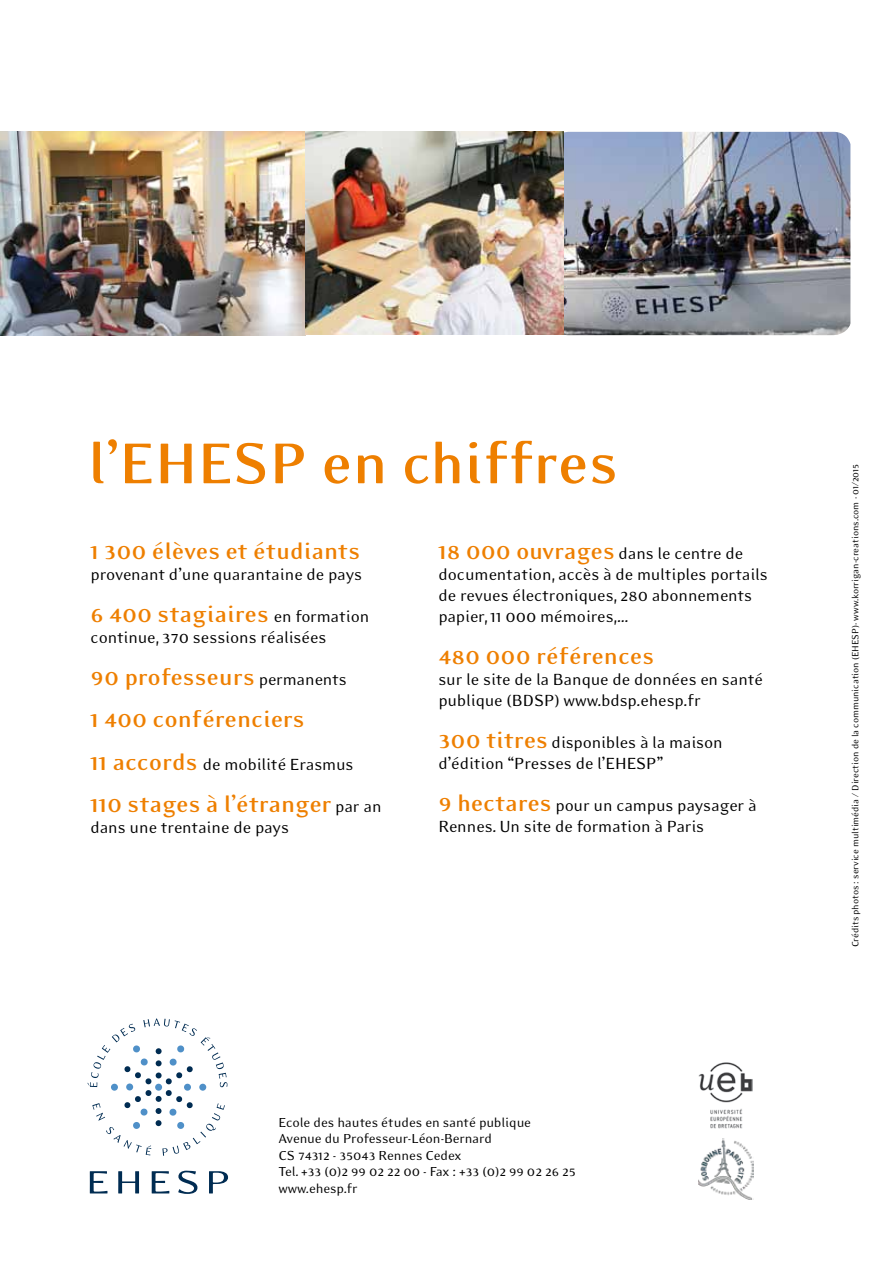
<style>
.page{position:relative;width:893px;height:1263px;background:#fff}
.page>*{position:absolute;margin:0;border:0;box-sizing:border-box;transform-origin:0 0}
.t1{font:700 66px "Eidetic Modern";letter-spacing:-.005em;color:#ee7f00}
.t2{font:700 26.25px/42.3px "Eidetic Modern";color:#ee7f00}
.t3{font:18.6px/21px "Eidetic Modern";letter-spacing:-.01em;color:#000}
.t4{font:15px/16.5px "Eidetic Modern";color:#000}
.t5{font:10.5px "Eidetic Modern";color:#000}
.s1{font-weight:400;font-size:18.6px;color:#000}
.s2{font-weight:700;font-size:26.25px;color:#ee7f00}
</style>
<div class="page">
<img style="left:563px;top:132px;width:287px;height:203px">
<svg style="left:87px;top:1018px;width:140px;height:138px"></svg>
<svg style="left:90px;top:1171px;width:17px;height:22px"></svg>
<svg style="left:118px;top:1171px;width:21px;height:22px"></svg>
<svg style="left:152px;top:1171px;width:17px;height:22px"></svg>
<svg style="left:178px;top:1171px;width:19px;height:23px"></svg>
<svg style="left:209px;top:1171px;width:19px;height:22px"></svg>
<img style="left:699px;top:1062px;width:54px;height:67px">
<img style="left:699px;top:1138px;width:54px;height:61px">
<img style="left:0;top:132px;width:563px;height:203px">
<h1 class="t1" style="left:87px;top:429px;width:532px">l’EHESP en chiffres</h1>
<h2 class="t2" style="left:91px;top:530px;width:271px">1 300 élèves et étudiants</h2>
<p class="t3" style="left:91px;top:564px;width:273px">provenant d’une quarantaine de pays</p>
<h2 class="t2" style="left:91px;top:593px;width:280px">6 400 stagiaires <span class="s1">en formation</span></h2>
<p class="t3" style="left:91px;top:627px;width:237px">continue, 370 sessions réalisées</p>
<h2 class="t2" style="left:91px;top:656px;width:258px">90 professeurs <span class="s1">permanents<br></span>1 400 conférenciers</h2>
<p class="t3" style="left:91px;top:754px;width:264px"><span class="s2">11 accords</span> de mobilité Erasmus</p>
<h2 class="t2" style="left:91px;top:783px;width:293px">110 stages à l’étranger <span class="s1">par an</span></h2>
<p class="t3" style="left:91px;top:817px;width:200px">dans une trentaine de pays</p>
<p class="t3" style="left:438px;top:543px;width:331px"><span class="s2">18 000 ouvrages</span> dans le centre de documentation, accès à de multiples portails de revues électroniques, 280 abonnements papier, 11 000 mémoires,…</p>
<h2 class="t2" style="left:438px;top:635px;width:217px">480 000 références</h2>
<p class="t3" style="left:438px;top:669px;width:326px">sur le site de la Banque de données en santé publique (BDSP) www.bdsp.ehesp.fr</p>
<p class="t3" style="left:438px;top:732px;width:286px"><span class="s2">300 titres</span> disponibles à la maison d’édition “Presses de l’EHESP”</p>
<p class="t3" style="left:438px;top:795px;width:320px"><span class="s2">9 hectares</span> pour un campus paysager à<br>Rennes. Un site de formation à Paris</p>
<p class="t4" style="left:278px;top:1114px;width:299px">Ecole des hautes études en santé publique Avenue du Professeur-Léon-Bernard<br>CS 74312 - 35043 Rennes Cedex<br>Tel. +33 (0)2 99 02 22 00 - Fax : +33 (0)2 99 02 26 25 www.ehesp.fr</p>
<p class="t5" style="left:850px;top:947px;width:485px;rotate:-90deg">Crédits photos : service multimédia / Direction de la communication (EHESP)- www.korrigan-creations.com - 01/2015</p>
</div>
